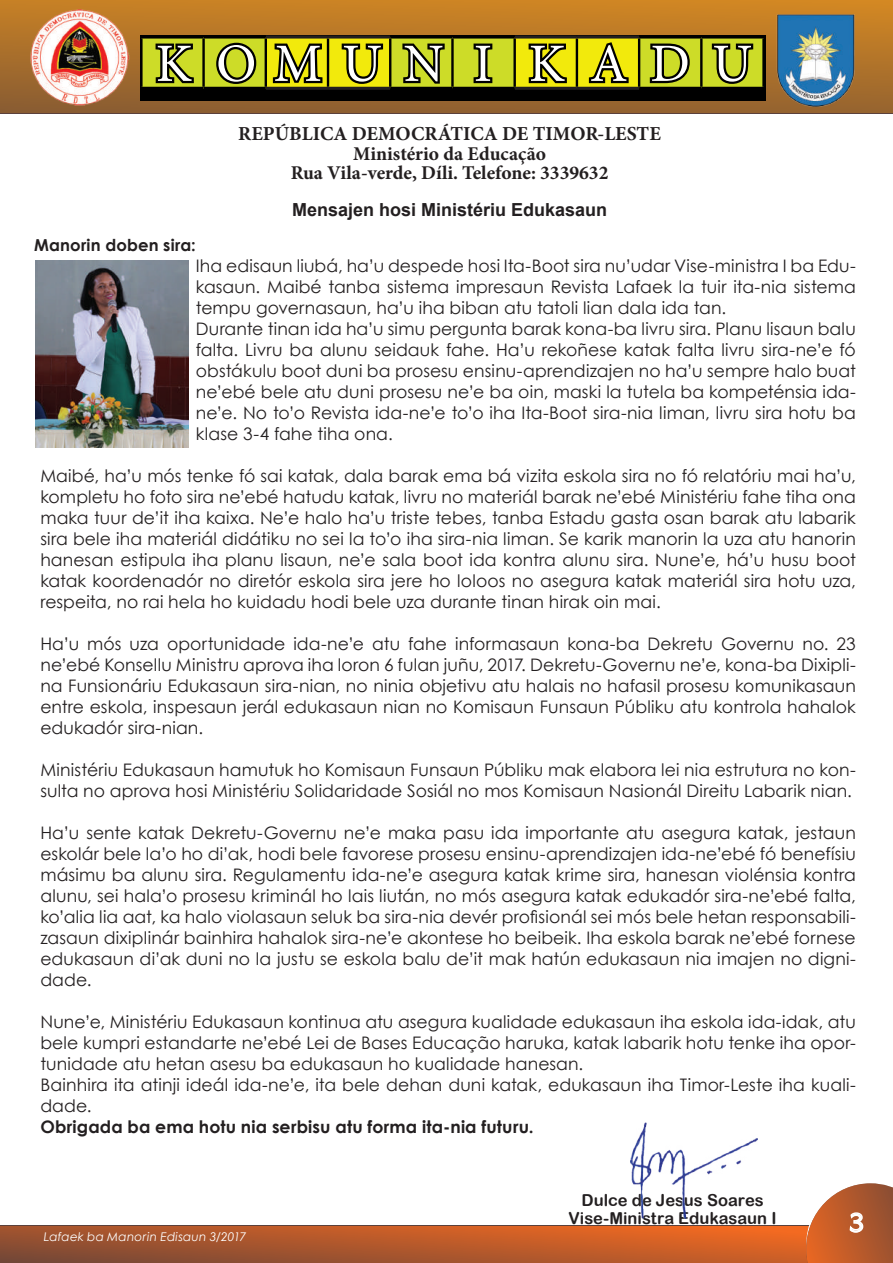
<style>
.page{position:relative;width:893px;height:1263px;background:#fff}
.page>*{position:absolute;margin:0;border:0;box-sizing:border-box;transform-origin:0 0}
.t1{font:54px "Minion Pro";letter-spacing:.415em;color:#fff}
.t2{font:25.5px "Andika Timor";color:#fff}
.t3{font:700 19.8px "Minion Pro";color:#231f20}
.t4{font:700 19.5px/19.5px "Minion Pro";color:#231f20;text-align:center}
.t5{font:700 18px "Arial";color:#231f20}
.t6{font:17.25px/21px "Century Gothic";letter-spacing:.005em;color:#231f20}
.t7{font:700 17.25px "Century Gothic";letter-spacing:.01em;color:#231f20}
.t8{font:16.5px/18px "Arial Rounded MT Bold";color:#231f20;text-align:center}
.t9{font:700 16.5px "Century Gothic";letter-spacing:.01em;color:#231f20}
.t10{font:italic 12px "Century Gothic";letter-spacing:.02em;color:#fff}
</style>
<div class="page">
<div style="left:0;top:0;width:893px;height:113px;background:linear-gradient(to bottom,#ce8524,#916130)"></div>
<svg style="left:0;top:1226px;width:806px;height:37px;background:#b5592b"></svg>
<svg style="left:806px;top:1183px;width:87px;height:80px;background:#c2724b"></svg>
<img style="left:17px;top:0;width:121px;height:114px">
<div style="left:140px;top:35px;width:625px;height:66px;background:#000"></div>
<hr style="left:266px;top:35px;width:62px;height:4px;background:#1a1718">
<hr style="left:266px;top:87px;width:62px;height:3px;background:#231f20">
<hr style="left:328px;top:35px;width:62px;height:4px;background:#1a1717">
<hr style="left:328px;top:87px;width:62px;height:3px;background:#231f20">
<hr style="left:515px;top:35px;width:62px;height:4px;background:#191616">
<hr style="left:515px;top:87px;width:62px;height:3px;background:#231f20">
<hr style="left:577px;top:35px;width:62px;height:4px;background:#1a1718">
<hr style="left:577px;top:87px;width:62px;height:3px;background:#231f20">
<img style="left:773px;top:10px;width:84px;height:99px">
<svg style="left:141px;top:37px;width:623px;height:51px"></svg>
<img style="left:631px;top:1122px;width:127px;height:96px">
<img style="left:36px;top:260px;width:152px;height:188px">
<h1 class="t1" style="left:156px;top:27px;width:598px">KOMUN I KADU</h1>
<p class="t9" style="left:34px;top:233px;width:163px">Manorin doben sira:</p>
<p class="t3" style="left:238px;top:120px;width:424px">REPÚBLICA DEMOCRÁTICA DE TIMOR-LESTE</p>
<p class="t4" style="left:291px;top:144px;width:319px">Ministério da Educação<br>Rua Vila-verde, Díli. Telefone: 3339632</p>
<p class="t5" style="left:292px;top:197px;width:317px">Mensajen hosi Ministériu Edukasaun</p>
<p class="t6" style="left:196px;top:255px;width:662px">Iha edisaun liubá, ha’u despede hosi Ita-Boot sira nu’udar Vise-ministra I ba Edu&shy;kasaun. Maibé tanba sistema impresaun Revista Lafaek la tuir ita-nia sistema tempu governasaun, ha’u iha biban atu tatoli lian dala ida tan.<br>Durante tinan ida ha’u simu pergunta barak kona-ba livru sira. Planu lisaun balu falta. Livru ba alunu seidauk fahe. Ha’u rekoñese katak falta livru sira-ne’e fó obstákulu boot duni ba prosesu ensinu-aprendizajen no ha’u sempre halo buat ne’ebé bele atu duni prosesu ne’e ba oin, maski la tutela ba kompeténsia ida&shy;ne’e. No to’o Revista ida-ne’e to’o iha Ita-Boot sira-nia liman, livru sira hotu ba klase 3-4 fahe tiha ona.</p>
<p class="t6" style="left:40px;top:465px;width:817px;text-align:justify">Maibé, ha’u mós tenke fó sai katak, dala barak ema bá vizita eskola sira no fó relatóriu mai ha’u, kompletu ho foto sira ne’ebé hatudu katak, livru no materiál barak ne’ebé Ministériu fahe tiha ona maka tuur de’it iha kaixa. Ne’e halo ha’u triste tebes, tanba Estadu gasta osan barak atu labarik sira bele iha materiál didátiku no sei la to’o iha sira-nia liman. Se karik manorin la uza atu hanorin hanesan estipula iha planu lisaun, ne’e sala boot ida kontra alunu sira. Nune’e, há’u husu boot katak koordenadór no diretór eskola sira jere ho loloos no asegura katak materiál sira hotu uza, respeita, no rai hela ho kuidadu hodi bele uza durante tinan hirak oin mai.</p>
<p class="t6" style="left:40px;top:633px;width:817px;text-align:justify">Ha’u mós uza oportunidade ida-ne’e atu fahe informasaun kona-ba Dekretu Governu no. 23 ne’ebé Konsellu Ministru aprova iha loron 6 fulan juñu, 2017. Dekretu-Governu ne’e, kona-ba Dixipli&shy;na Funsionáriu Edukasaun sira-nian, no ninia objetivu atu halais no hafasil prosesu komunikasaun entre eskola, inspesaun jerál edukasaun nian no Komisaun Funsaun Públiku atu kontrola hahalok edukadór sira-nian.</p>
<p class="t6" style="left:40px;top:759px;width:817px">Ministériu Edukasaun hamutuk ho Komisaun Funsaun Públiku mak elabora lei nia estrutura no kon&shy;sulta no aprova hosi Ministériu Solidaridade Sosiál no mos Komisaun Nasionál Direitu Labarik nian.</p>
<p class="t6" style="left:40px;top:822px;width:817px;text-align:justify">Ha’u sente katak Dekretu-Governu ne’e maka pasu ida importante atu asegura katak, jestaun eskolár bele la’o ho di’ak, hodi bele favorese prosesu ensinu-aprendizajen ida-ne’ebé fó benefísiu másimu ba alunu sira. Regulamentu ida-ne’e asegura katak krime sira, hanesan violénsia kontra alunu, sei hala’o prosesu kriminál ho lais liután, no mós asegura katak edukadór sira-ne’ebé falta, ko’alia lia aat, ka halo violasaun seluk ba sira-nia devér profisionál sei mós bele hetan responsabili&shy;zasaun dixiplinár bainhira hahalok sira-ne’e akontese ho beibeik. Iha eskola barak ne’ebé fornese edukasaun di’ak duni no la justu se eskola balu de’it mak hatún edukasaun nia imajen no digni&shy;dade.</p>
<p class="t6" style="left:40px;top:1011px;width:817px">Nune’e, Ministériu Edukasaun kontinua atu asegura kualidade edukasaun iha eskola ida-idak, atu bele kumpri estandarte ne’ebé Lei de Bases Educação haruka, katak labarik hotu tenke iha opor&shy;tunidade atu hetan asesu ba edukasaun ho kualidade hanesan.<br>Bainhira ita atinji ideál ida-ne’e, ita bele dehan duni katak, edukasaun iha Timor-Leste iha kuali&shy;dade.</p>
<p class="t7" style="left:40px;top:1113px;width:495px">Obrigada ba ema hotu nia serbisu atu forma ita-nia futuru.</p>
<p class="t10" style="left:44px;top:1228px;width:204px">Lafaek ba Manorin Edisaun 3/2017</p>
<p class="t8" style="left:569px;top:1191px;width:209px">Dulce de Jesus Soares<br>Vise-Ministra Edukasaun I</p>
<h2 class="t2" style="left:849px;top:1208px;width:16px">3</h2>
</div>
